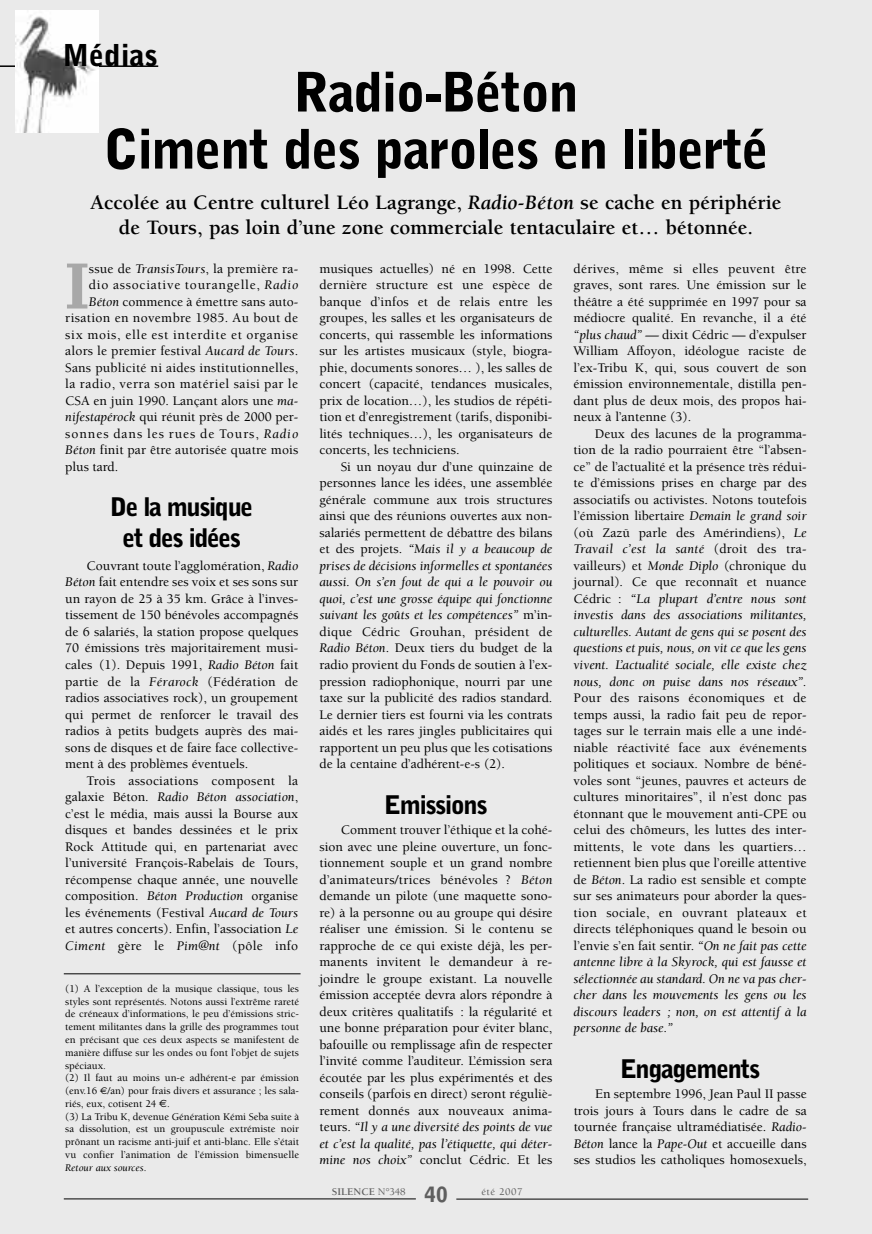
<style>
.page{position:relative;width:872px;height:1234px;background:#fff}
.page>*{position:absolute;margin:0;border:0;box-sizing:border-box;transform-origin:0 0}
.t1{font:900 61.2px "Bell Gothic";color:#a8a8a8}
.t2{font:900 54px/57px "Bell Gothic";letter-spacing:-.03em;color:#000;text-align:center}
.t3{font:900 30px "Bell Gothic";color:#000}
.t4{font:900 25.5px/30.6px "Bell Gothic";letter-spacing:-.055em;color:#000;text-align:center}
.t5{font:700 21px/25.2px "Berkeley";color:#000;text-align:center}
.t6{font:900 21px "Bell Gothic";color:#5f5f5f}
.t7{font:500 13.5px/16.5px "Berkeley";color:#000;text-align:justify}
.t8{font:500 13.5px "Berkeley";letter-spacing:.055em;color:#000}
.t9{font:500 13.5px "Berkeley";letter-spacing:.02em;color:#000}
.t10{font:500 13.5px "Berkeley";letter-spacing:.04em;color:#000}
.t11{font:500 13.5px "Berkeley";letter-spacing:.03em;color:#000}
.t12{font:500 13.5px "Berkeley";letter-spacing:.07em;color:#000}
.t13{font:500 10.5px/12.8px "Berkeley";color:#000}
.t14{font:700 10.5px "Berkeley";color:#5f5f5f}
.t15{font:500 10.5px "Berkeley";letter-spacing:.055em;color:#5f5f5f}
.s1{font-style:italic}
.s2{font-weight:400;font-style:italic}
.s3{font-family:"Euro Sans";font-weight:400;font-size:9.75px}
.s4{font-family:"Euro Sans";font-weight:400}
.s5{font-weight:500}
</style>
<div class="page">
<div style="left:0;top:0;width:872px;height:1233px;background:#eaeaea"></div>
<hr style="left:64px;top:1198px;width:352px;height:1px;background:#000">
<hr style="left:456px;top:1198px;width:352px;height:1px;background:#000">
<hr style="left:64px;top:973px;width:236px;height:1px;background:#000">
<hr style="left:0;top:65px;width:158px;height:2px;background:#000">
<img style="left:15px;top:11px;width:84px;height:121px">
<h3 class="t3" style="left:63px;top:44px;width:96px">Médias</h3>
<h2 class="t2" style="left:103px;top:68px;width:667px">Radio-Béton<br>Ciment des paroles en liberté</h2>
<h3 class="t5" style="left:90px;top:191px;width:693px">Accolée au Centre culturel Léo Lagrange, <span class="s1">Radio-Béton</span> se cache en périphérie de Tours, pas loin d’une zone commerciale tentaculaire et… bétonnée.</h3>
<h1 class="t1" style="left:65px;top:263px;width:25px">I</h1>
<p class="t7" style="left:89px;top:261px;width:211px">ssue de <span class="s2">TransisTours</span>, la première ra-</p>
<p class="t8" style="left:89px;top:279px;width:211px">dio associative tourangelle, <span class="s2">Radio</span></p>
<p class="t7" style="left:89px;top:294px;width:211px"><span class="s2">Béton</span> commence à émettre sans auto-</p>
<p class="t11" style="left:65px;top:312px;width:234px">risation en novembre 1985. Au bout de</p>
<p class="t8" style="left:65px;top:329px;width:234px">six mois, elle est interdite et organise</p>
<p class="t7" style="left:65px;top:344px;width:234px">alors le premier festival <span class="s2">Aucard de Tours</span>.</p>
<p class="t9" style="left:65px;top:362px;width:234px">Sans publicité ni aides institutionnelles,</p>
<p class="t10" style="left:65px;top:378px;width:234px">la radio, verra son matériel saisi par le</p>
<p class="t7" style="left:65px;top:393px;width:234px">CSA en juin 1990. Lançant alors une <span class="s2">ma-</span></p>
<p class="t7" style="left:65px;top:410px;width:234px"><span class="s2">nifestapérock</span> qui réunit près de 2000 per-</p>
<p class="t12" style="left:65px;top:428px;width:234px">sonnes dans les rues de Tours, <span class="s2">Radio</span></p>
<p class="t7" style="left:65px;top:443px;width:234px"><span class="s2">Béton</span> finit par être autorisée quatre mois</p>
<p class="t7" style="left:65px;top:459px;width:54px">plus tard.</p>
<h3 class="t4" style="left:110px;top:493px;width:144px">De la musique et des idées</h3>
<p class="t7" style="left:65px;top:558px;width:234px;text-indent:21px">Couvrant toute l’agglomération, <span class="s2">Radio Béton</span> fait entendre ses voix et ses sons sur un rayon de 25 à 35 km. Grâce à l’inves&shy;tissement de 150 bénévoles accompagnés de 6 salariés, la station propose quelques 70 émissions très majoritairement musi&shy;cales (1). Depuis 1991, <span class="s2">Radio Béton</span> fait partie de la <span class="s2">Férarock</span> (Fédération de radios associatives rock), un groupement qui permet de renforcer le travail des radios à petits budgets auprès des mai&shy;sons de disques et de faire face collective&shy;ment à des problèmes éventuels.</p>
<p class="t7" style="left:65px;top:773px;width:234px;text-indent:21px">Trois associations composent la galaxie Béton. <span class="s2">Radio Béton association</span>, c’est le média, mais aussi la Bourse aux disques et bandes dessinées et le prix Rock Attitude qui, en partenariat avec l’université François-Rabelais de Tours, récompense chaque année, une nouvelle composition. <span class="s2">Béton Production</span> organise les événements (Festival <span class="s2">Aucard de Tours </span>et autres concerts). Enfin, l’association <span class="s2">Le Ciment</span> gère le <span class="s2">Pim@nt</span> (pôle info</p>
<p class="t13" style="left:65px;top:982px;width:235px">(1) A l’exception de la musique classique, tous les styles sont représentés. Notons aussi l’extrême rareté de créneaux d’informations, le peu d’émissions stric&shy;tement militantes dans la grille des programmes tout en précisant que ces deux aspects se manifestent de manière diffuse sur les ondes ou font l’objet de sujets spéciaux.<br>(2) Il faut au moins un-e adhérent-e par émission (env.16 <span class="s3">€</span>/an) pour frais divers et assurance ; les sala&shy;riés, eux, cotisent 24 <span class="s4">€</span>.<br>(3) La Tribu K, devenue Génération Kémi Seba suite à sa dissolution, est un groupuscule extrémiste noir prônant un racisme anti-juif et anti-blanc. Elle s’était vu confier l’animation de l’émission bimensuelle <span class="s2">Retour aux sources</span>.</p>
<p class="t7" style="left:319px;top:261px;width:234px">musiques actuelles) né en 1998. Cette dernière structure est une espèce de banque d’infos et de relais entre les groupes, les salles et les organisateurs de concerts, qui rassemble les informations sur les artistes musicaux (style, biogra&shy;phie, documents sonores… ), les salles de concert (capacité, tendances musicales, prix de location…), les studios de répéti&shy;tion et d’enregistrement (tarifs, disponibi&shy;lités techniques…), les organisateurs de concerts, les techniciens.</p>
<p class="t7" style="left:319px;top:459px;width:234px;text-indent:21px">Si un noyau dur d’une quinzaine de personnes lance les idées, une assemblée générale commune aux trois structures ainsi que des réunions ouvertes aux non&shy;salariés permettent de débattre des bilans et des projets. <span class="s2">“Mais il y a beaucoup de prises de décisions informelles et spontanées aussi. On s’en fout de qui a le pouvoir ou quoi, c’est une grosse équipe qui fonctionne suivant les goûts et les compétences”</span> m’in&shy;dique Cédric Grouhan, président de <span class="s2">Radio Béton</span>. Deux tiers du budget de la radio provient du Fonds de soutien à l’ex&shy;pression radiophonique, nourri par une taxe sur la publicité des radios standard.<br>Le dernier tiers est fourni via les contrats aidés et les rares jingles publicitaires qui rapportent un peu plus que les cotisations de la centaine d’adhérent-e-s (2).</p>
<h3 class="t4" style="left:384px;top:790px;width:105px">Emissions</h3>
<p class="t7" style="left:319px;top:822px;width:234px;text-indent:21px">Comment trouver l’éthique et la cohé&shy;sion avec une pleine ouverture, un fonc&shy;tionnement souple et un grand nombre d’animateurs/trices bénévoles ? <span class="s2">Béton </span>demande un pilote (une maquette sono&shy;re) à la personne ou au groupe qui désire réaliser une émission. Si le contenu se rapproche de ce qui existe déjà, les per&shy;manents invitent le demandeur à re&shy;joindre le groupe existant. La nouvelle émission acceptée devra alors répondre à deux critères qualitatifs : la régularité et une bonne préparation pour éviter blanc, bafouille ou remplissage afin de respecter l’invité comme l’auditeur. L’émission sera écoutée par les plus expérimentés et des conseils (parfois en direct) seront réguliè&shy;rement donnés aux nouveaux anima&shy;teurs. <span class="s2">“Il y a une diversité des points de vue et c’est la qualité, pas l’étiquette, qui déter&shy;mine nos choix”</span> conclut Cédric. Et les</p>
<h3 class="t6" style="left:424px;top:1185px;width:25px">40</h3>
<p class="t14" style="left:332px;top:1187px;width:75px">SILENCE <span class="s5">N°348</span></p>
<p class="t15" style="left:481px;top:1187px;width:43px">été 2007</p>
<p class="t7" style="left:573px;top:261px;width:234px">dérives, même si elles peuvent être graves, sont rares. Une émission sur le théâtre a été supprimée en 1997 pour sa médiocre qualité. En revanche, il a été <span class="s2">“plus chaud” —</span> dixit Cédric — d’expulser William Affoyon, idéologue raciste de l’ex-Tribu K, qui, sous couvert de son émission environnementale, distilla pen&shy;dant plus de deux mois, des propos hai&shy;neux à l’antenne (3).</p>
<p class="t7" style="left:573px;top:426px;width:234px;text-indent:21px">Deux des lacunes de la programma&shy;tion de la radio pourraient être “l’absen&shy;ce” de l’actualité et la présence très rédui&shy;te d’émissions prises en charge par des associatifs ou activistes. Notons toutefois l’émission libertaire <span class="s2">Demain le grand soir </span>(où Zazü parle des Amérindiens), <span class="s2">Le Travail c’est la santé</span> (droit des tra&shy;vailleurs) et <span class="s2">Monde Diplo</span> (chronique du journal). Ce que reconnaît et nuance Cédric : <span class="s2">“La plupart d’entre nous sont investis dans des associations militantes, culturelles. Autant de gens qui se posent des questions et puis, nous, on vit ce que les gens vivent. L’actualité sociale, elle existe chez nous, donc on puise dans nos réseaux”.</span></p>
<p class="t7" style="left:573px;top:690px;width:234px">Pour des raisons économiques et de temps aussi, la radio fait peu de repor&shy;tages sur le terrain mais elle a une indé&shy;niable réactivité face aux événements politiques et sociaux. Nombre de béné&shy;voles sont “jeunes, pauvres et acteurs de cultures minoritaires”, il n’est donc pas étonnant que le mouvement anti-CPE ou celui des chômeurs, les luttes des inter&shy;mittents, le vote dans les quartiers… retiennent bien plus que l’oreille attentive de <span class="s2">Béton</span>. La radio est sensible et compte sur ses animateurs pour aborder la ques&shy;tion sociale, en ouvrant plateaux et directs téléphoniques quand le besoin ou l’envie s’en fait sentir. <span class="s2">“On ne fait pas cette antenne libre à la Skyrock, qui est fausse et sélectionnée au standard. On ne va pas cher&shy;cher dans les mouvements les gens ou les discours leaders ; non, on est attentif à la personne de base.”</span></p>
<h3 class="t4" style="left:620px;top:1054px;width:142px">Engagements</h3>
<p class="t7" style="left:574px;top:1086px;width:234px;text-indent:21px">En septembre 1996, Jean Paul II passe trois jours à Tours dans le cadre de sa tournée française ultramédiatisée. <span class="s2">Radio-Béton</span> lance la <span class="s2">Pape-Out</span> et accueille dans ses studios les catholiques homosexuels,</p>
</div>
